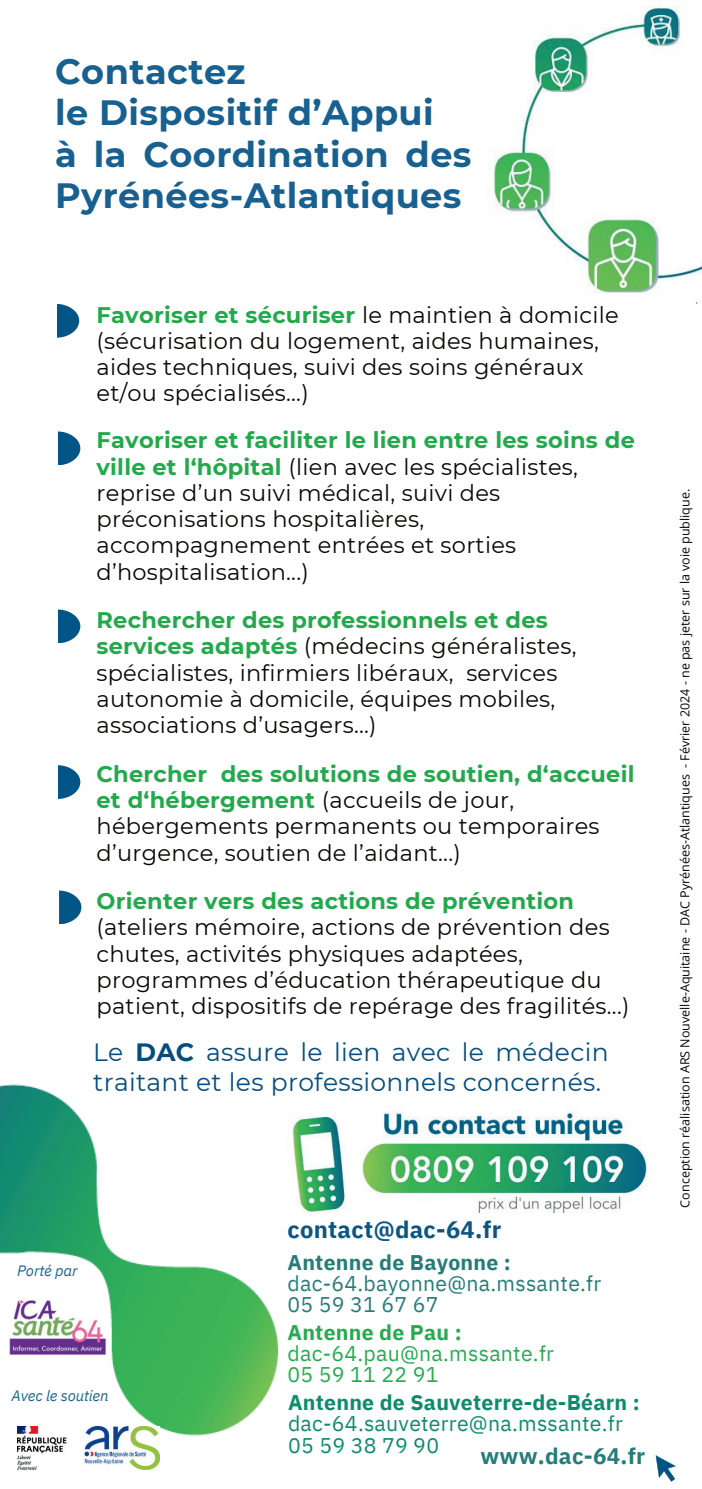
<style>
.page{position:relative;width:702px;height:1489px;background:#fff}
.page>*{position:absolute;margin:0;border:0;box-sizing:border-box;transform-origin:0 0}
.t1{font:700 35px/41.2px "Montserrat";letter-spacing:.01em;color:#17608f}
.t2{font:25px/30px "Montserrat";letter-spacing:.01em;color:#064d7e}
.t3{font:700 23.75px "IBM Plex Sans";letter-spacing:.01em;color:#0c5684}
.t4{font:22.5px/26.2px "Montserrat";letter-spacing:.01em;color:#080704}
.t5{font:700 22.5px "Montserrat";letter-spacing:.01em;color:#23a94b}
.t6{font:700 22.5px "IBM Plex Sans";letter-spacing:.01em;color:#267d77}
.t7{font:21.25px/21.2px "IBM Plex Sans";letter-spacing:.01em;color:#0e8b6c}
.t8{font:21.25px/21.2px "IBM Plex Sans";letter-spacing:.01em;color:#267d77}
.t9{font:21.25px/21.2px "IBM Plex Sans";letter-spacing:.01em;color:#27ab4f}
.t10{font:700 21.25px "IBM Plex Sans";letter-spacing:.01em;color:#0e8b6c}
.t11{font:700 21.25px "IBM Plex Sans";letter-spacing:.01em;color:#267d77}
.t12{font:700 21.25px "IBM Plex Sans";letter-spacing:.01em;color:#27ab4f}
.t13{font:italic 15px "IBM Plex Sans";letter-spacing:-.01em;color:#1a678a}
.t14{font:12.5px "Open Sans";color:#080704}
.s1{font-weight:700;color:#23a94b}
.s2{font-weight:700}
</style>
<div class="page">
<img style="left:493px;top:7px;width:208px;height:297px">
<img style="left:0;top:1084px;width:279px;height:352px">
<img style="left:292px;top:1112px;width:355px;height:100px">
<svg style="left:57px;top:304px;width:22px;height:34px"></svg>
<svg style="left:58px;top:431px;width:22px;height:34px"></svg>
<svg style="left:58px;top:609px;width:22px;height:34px"></svg>
<svg style="left:58px;top:765px;width:22px;height:34px"></svg>
<svg style="left:59px;top:890px;width:22px;height:34px"></svg>
<img style="left:17px;top:1426px;width:143px;height:43px">
<img style="left:9px;top:1294px;width:97px;height:62px">
<svg style="left:655px;top:1455px;width:20px;height:26px"></svg>
<h1 class="t1" style="left:55px;top:49px;width:417px">Contactez<br>le Dispositif d’Appui<br>à la Coordination des<br>Pyrénées-Atlantiques</h1>
<p class="t4" style="left:96px;top:301px;width:523px"><span class="s1">Favoriser et sécuriser</span> le maintien à domicile (sécurisation du logement, aides humaines, aides techniques, suivi des soins généraux et/ou spécialisés...)</p>
<p class="t4" style="left:96px;top:426px;width:539px"><span class="s1">Favoriser et faciliter le lien entre les soins de ville et l‘hôpital</span> (lien avec les spécialistes, reprise d’un suivi médical, suivi des préconisations hospitalières, accompagnement entrées et sorties d’hospitalisation...)</p>
<p class="t4" style="left:96px;top:606px;width:481px"><span class="s1">Rechercher des professionnels et des services adaptés</span> (médecins généralistes, spécialistes, infirmiers libéraux, services autonomie à domicile, équipes mobiles, associations d’usagers...)</p>
<p class="t4" style="left:96px;top:760px;width:539px"><span class="s1">Chercher des solutions de soutien, d‘accueil et d‘hébergement</span> (accueils de jour, hébergements permanents ou temporaires d’urgence, soutien de l’aidant...)</p>
<p class="t5" style="left:96px;top:885px;width:479px">Orienter vers des actions de prévention</p>
<p class="t4" style="left:96px;top:913px;width:534px">(ateliers mémoire, actions de prévention des chutes, activités physiques adaptées, programmes d’éducation thérapeutique du patient, dispositifs de repérage des fragilités...)</p>
<p class="t2" style="left:93px;top:1036px;width:516px">Le <span class="s2">DAC</span> assure le lien avec le médecin traitant et les professionnels concernés.</p>
<p class="t13" style="left:17px;top:1259px;width:62px">Porté par</p>
<p class="t3" style="left:287px;top:1210px;width:215px">contact@dac-64.fr</p>
<p class="t11" style="left:287px;top:1245px;width:225px">Antenne de Bayonne :</p>
<p class="t8" style="left:287px;top:1271px;width:315px">dac-64.bayonne@na.mssante.fr<br>05 59 31 67 67</p>
<p class="t13" style="left:12px;top:1384px;width:99px">Avec le soutien</p>
<p class="t12" style="left:287px;top:1315px;width:176px">Antenne de Pau :</p>
<p class="t9" style="left:287px;top:1341px;width:268px">dac-64.pau@na.mssante.fr<br>05 59 11 22 91</p>
<p class="t10" style="left:288px;top:1385px;width:353px">Antenne de Sauveterre-de-Béarn :</p>
<p class="t7" style="left:288px;top:1411px;width:336px">dac-64.sauveterre@na.mssante.fr<br>05 59 38 79 90</p>
<p class="t6" style="left:480px;top:1438px;width:166px">www.dac-64.fr</p>
<p class="t14" style="left:676px;top:1207px;width:720px;rotate:-90deg">Conception réalisation ARS Nouvelle-Aquitaine - DAC Pyrénées-Atlantiques - Février 2024 - ne pas jeter sur la voie publique.</p>
</div>
